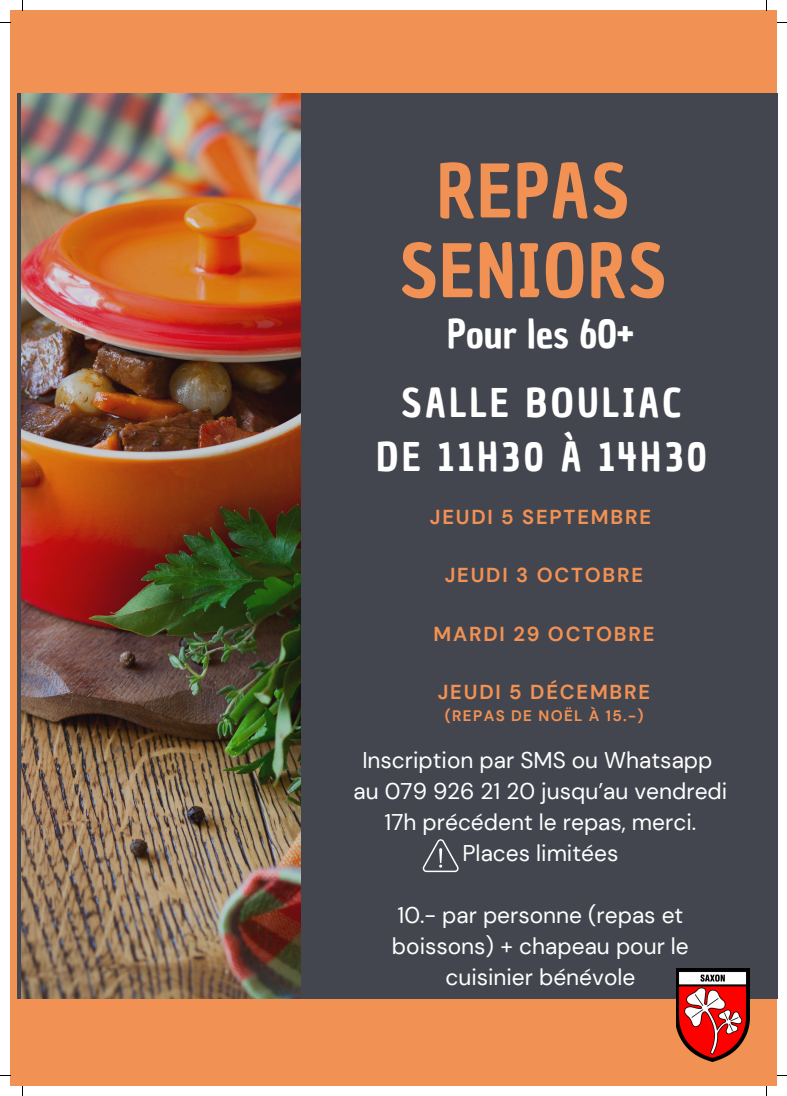
<style>
.page{position:relative;width:787px;height:1096px;background:#fff}
.page>*{position:absolute;margin:0;border:0;box-sizing:border-box;transform-origin:0 0}
.t1{font:71.75px/79.8px "Chau Philomene One";letter-spacing:.03em;color:#f29154;text-align:center}
.t2{font:38.62px/53.5px "Chau Philomene One";letter-spacing:.09em;color:#fff;text-align:center}
.t3{font:38.62px "Chau Philomene One";color:#fff}
.t4{font:22.75px/31px "DM Sans";color:#fff;text-align:center}
.t5{font:700 20.12px "DM Sans";letter-spacing:.09em;color:#f29154}
.t6{font:700 15.12px "DM Sans";letter-spacing:.09em;color:#f29154}
</style>
<div class="page">
<div style="left:10px;top:10px;width:767px;height:1076px;background:#f29154"></div>
<div style="left:17px;top:94px;width:760px;height:904px;background:#43464e"></div>
<img style="left:22px;top:93px;width:279px;height:905px">
<img style="left:676px;top:968px;width:74px;height:93px">
<svg style="left:423px;top:839px;width:36px;height:32px"></svg>
<h1 class="t1" style="left:400px;top:152px;width:267px">REPAS<br>SENIORS</h1>
<h4 class="t3" style="left:447px;top:308px;width:188px">Pour les 60+</h4>
<p class="t2" style="left:377px;top:377px;width:332px">SALLE BOULIAC<br>DE 11H30 À 14H30</p>
<h3 class="t5" style="left:430px;top:504px;width:223px">JEUDI 5 SEPTEMBRE</h3>
<h2 class="t5" style="left:445px;top:562px;width:200px">JEUDI 3 OCTOBRE</h2>
<h5 class="t5" style="left:433px;top:621px;width:223px">MARDI 29 OCTOBRE</h5>
<h5 class="t5" style="left:438px;top:679px;width:214px">JEUDI 5 DÉCEMBRE</h5>
<h5 class="t6" style="left:445px;top:705px;width:200px">(REPAS DE NOËL À 15.-)</h5>
<p class="t4" style="left:354px;top:744px;width:375px">Inscription par SMS ou Whatsapp au 079 926 21 20 jusqu’au vendredi<br>17h précédent le repas, merci.<br>Places limitées</p>
<p class="t4" style="left:392px;top:899px;width:298px">10.- par personne (repas et boissons) + chapeau pour le cuisinier bénévole</p>
</div>
